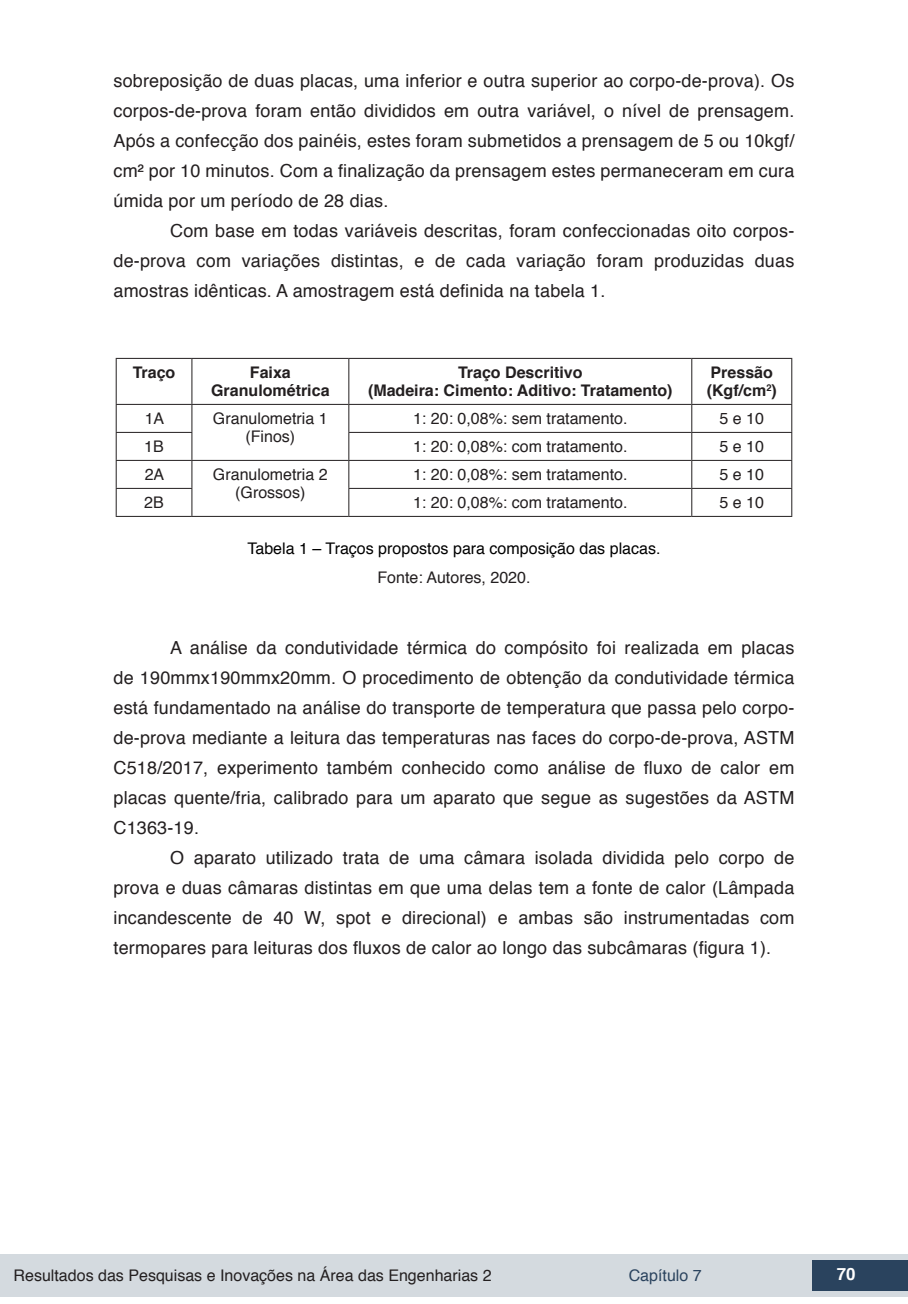
<style>
.page{position:relative;width:908px;height:1304px;background:#fff}
.page>*{position:absolute;margin:0;border:0;box-sizing:border-box;transform-origin:0 0}
.txt{font:18px/30px "Helvetica";letter-spacing:.01em;color:#231f20;text-align:justify}
.t1{font:700 16.8px "Helvetica";color:#fff}
.tab_txt_centro{font:16px/18px "Helvetica";color:#231f20;text-align:center}
.tab_txt_centro-2{font:700 16px/18px "Helvetica";color:#231f20;text-align:center}
.info_tab_graf_imag{font:16px "Helvetica";color:#000}
.fonte_tab_gra_imag{font:16px "Helvetica";color:#231f20}
.t2{font:16px "Helvetica";color:#2a435e}
</style>
<div class="page">
<div style="left:0;top:1254px;width:906px;height:43px;background:#d4dadf"></div>
<div style="left:812px;top:1261px;width:95px;height:30px;background:#2a435e"></div>
<hr style="left:116px;top:358px;width:76px;height:1px;background:#231f20">
<hr style="left:116px;top:359px;width:1px;height:45px;background:#231f20">
<hr style="left:192px;top:358px;width:157px;height:1px;background:#231f20">
<hr style="left:191px;top:359px;width:1px;height:45px;background:#231f20">
<hr style="left:348px;top:358px;width:343px;height:1px;background:#231f20">
<hr style="left:348px;top:359px;width:1px;height:45px;background:#231f20">
<hr style="left:691px;top:358px;width:101px;height:1px;background:#231f20">
<hr style="left:691px;top:359px;width:1px;height:45px;background:#231f20">
<hr style="left:791px;top:359px;width:1px;height:45px;background:#231f20">
<hr style="left:116px;top:404px;width:76px;height:1px;background:#231f20">
<hr style="left:192px;top:404px;width:157px;height:1px;background:#231f20">
<hr style="left:348px;top:404px;width:343px;height:1px;background:#231f20">
<hr style="left:691px;top:404px;width:101px;height:1px;background:#231f20">
<hr style="left:116px;top:432px;width:76px;height:1px;background:#231f20">
<hr style="left:348px;top:432px;width:343px;height:1px;background:#231f20">
<hr style="left:691px;top:432px;width:101px;height:1px;background:#231f20">
<hr style="left:116px;top:460px;width:76px;height:1px;background:#231f20">
<hr style="left:192px;top:460px;width:157px;height:1px;background:#231f20">
<hr style="left:192px;top:516px;width:157px;height:1px;background:#231f20">
<hr style="left:348px;top:460px;width:343px;height:1px;background:#231f20">
<hr style="left:691px;top:460px;width:101px;height:1px;background:#231f20">
<hr style="left:116px;top:488px;width:76px;height:1px;background:#231f20">
<svg style="left:116px;top:405px;width:1px;height:111px"></svg>
<svg style="left:191px;top:405px;width:1px;height:111px"></svg>
<hr style="left:116px;top:516px;width:76px;height:1px;background:#231f20">
<hr style="left:348px;top:488px;width:343px;height:1px;background:#231f20">
<svg style="left:348px;top:405px;width:1px;height:111px"></svg>
<hr style="left:691px;top:488px;width:101px;height:1px;background:#231f20">
<svg style="left:691px;top:405px;width:1px;height:111px"></svg>
<svg style="left:791px;top:405px;width:1px;height:111px"></svg>
<hr style="left:348px;top:516px;width:343px;height:1px;background:#231f20">
<hr style="left:691px;top:516px;width:101px;height:1px;background:#231f20">
<p class="txt" style="left:113px;top:66px;width:682px">sobreposição de duas placas, uma inferior e outra superior ao corpo-de-prova). Os corpos-de-prova foram então divididos em outra variável, o nível de prensagem.<br>Após a confecção dos painéis, estes foram submetidos a prensagem de 5 ou 10kgf/ cm² por 10 minutos. Com a finalização da prensagem estes permaneceram em cura úmida por um período de 28 dias.</p>
<p class="txt" style="left:113px;top:216px;width:682px;text-indent:57px">Com base em todas variáveis descritas, foram confeccionadas oito corpos&shy;de-prova com variações distintas, e de cada variação foram produzidas duas amostras idênticas. A amostragem está definida na tabela 1.</p>
<p class="tab_txt_centro-2" style="left:133px;top:364px;width:44px">Traço</p>
<p class="tab_txt_centro-2" style="left:211px;top:364px;width:120px">Faixa<br>Granulométrica</p>
<p class="tab_txt_centro-2" style="left:458px;top:364px;width:126px">Traço Descritivo</p>
<p class="tab_txt_centro-2" style="left:368px;top:382px;width:306px">(Madeira: Cimento: Aditivo: Tratamento)</p>
<p class="tab_txt_centro-2" style="left:710px;top:364px;width:64px">Pressão</p>
<p class="tab_txt_centro-2" style="left:706px;top:382px;width:72px">(Kgf/cm<sup>2</sup>)</p>
<p class="tab_txt_centro" style="left:145px;top:410px;width:21px">1A</p>
<p class="tab_txt_centro" style="left:213px;top:410px;width:116px">Granulometria 1</p>
<p class="tab_txt_centro" style="left:245px;top:428px;width:51px">(Finos)</p>
<p class="tab_txt_centro" style="left:413px;top:410px;width:216px">1: 20: 0,08%: sem tratamento.</p>
<p class="tab_txt_centro" style="left:719px;top:410px;width:46px">5 e 10</p>
<p class="tab_txt_centro" style="left:144px;top:438px;width:21px">1B</p>
<p class="tab_txt_centro" style="left:413px;top:438px;width:216px">1: 20: 0,08%: com tratamento.</p>
<p class="tab_txt_centro" style="left:719px;top:438px;width:46px">5 e 10</p>
<p class="tab_txt_centro" style="left:145px;top:466px;width:21px">2A</p>
<p class="tab_txt_centro" style="left:213px;top:466px;width:116px">Granulometria 2 (Grossos)</p>
<p class="tab_txt_centro" style="left:413px;top:466px;width:216px">1: 20: 0,08%: sem tratamento.</p>
<p class="tab_txt_centro" style="left:719px;top:466px;width:46px">5 e 10</p>
<p class="tab_txt_centro" style="left:144px;top:494px;width:21px">2B</p>
<p class="tab_txt_centro" style="left:413px;top:494px;width:216px">1: 20: 0,08%: com tratamento.</p>
<p class="tab_txt_centro" style="left:719px;top:494px;width:46px">5 e 10</p>
<p class="info_tab_graf_imag" style="left:247px;top:536px;width:414px">Tabela 1 – Traços propostos para composição das placas.</p>
<p class="fonte_tab_gra_imag" style="left:377px;top:565px;width:154px">Fonte: Autores, 2020.</p>
<p class="txt" style="left:113px;top:633px;width:682px;text-indent:57px">A análise da condutividade térmica do compósito foi realizada em placas de 190mmx190mmx20mm. O procedimento de obtenção da condutividade térmica está fundamentado na análise do transporte de temperatura que passa pelo corpo&shy;de-prova mediante a leitura das temperaturas nas faces do corpo-de-prova, ASTM C518/2017, experimento também conhecido como análise de fluxo de calor em placas quente/fria, calibrado para um aparato que segue as sugestões da ASTM C1363-19.</p>
<p class="txt" style="left:113px;top:843px;width:682px;text-indent:57px">O aparato utilizado trata de uma câmara isolada dividida pelo corpo de prova e duas câmaras distintas em que uma delas tem a fonte de calor (Lâmpada incandescente de 40 W, spot e direcional) e ambas são instrumentadas com termopares para leituras dos fluxos de calor ao longo das subcâmaras (figura 1).</p>
<p class="tab_txt_centro" style="left:14px;top:1267px;width:479px">Resultados das Pesquisas e Inovações na Área das Engenharias 2</p>
<p class="t2" style="left:628px;top:1263px;width:74px">Capítulo 7</p>
<p class="t1" style="left:836px;top:1261px;width:20px">70</p>
</div>
